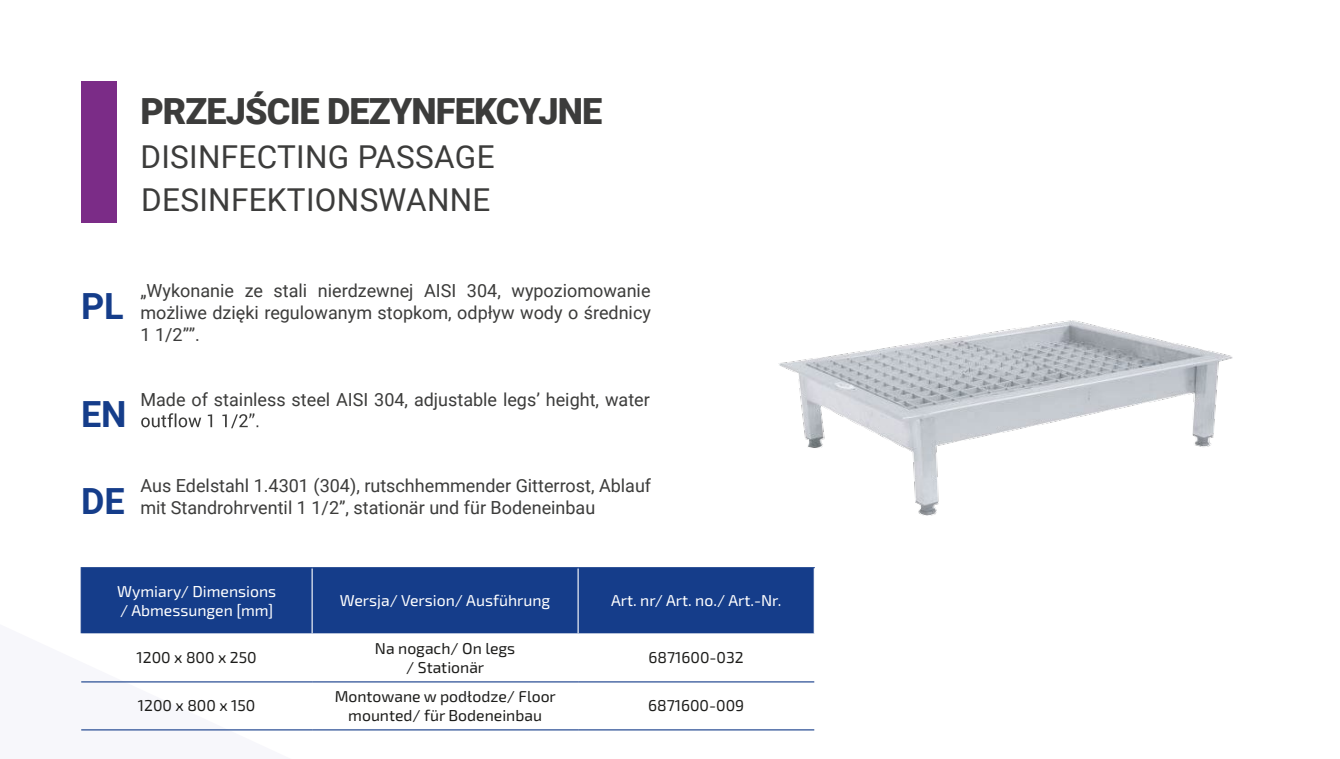
<style>
.page{position:relative;width:1340px;height:759px;background:#fff}
.page>*{position:absolute;margin:0;border:0;box-sizing:border-box;transform-origin:0 0}
.t1{font:900 36px "Roboto";letter-spacing:-.025em;color:#3c3c3b}
.t2{font:700 36px "Roboto";color:#153d8a}
.t3{font:31.5px/43.2px "Roboto";letter-spacing:.01em;color:#3c3c3b}
.t4{font:18px/21.6px "Roboto";color:#3c3c3b;text-align:justify}
.t5{font:15.75px/18.9px "Exo 2";color:#1d1d1b;text-align:center}
.t6{font:15.75px/18.9px "Exo 2";color:#fff}
</style>
<div class="page">
<svg style="left:80px;top:567px;width:735px;height:164px"></svg>
<svg style="left:141px;top:413px;width:117px;height:15px"></svg>
<div style="left:81px;top:81px;width:35px;height:142px;background:#7b2c87"></div>
<div style="left:82px;top:568px;width:731px;height:65px;background:#153d8a"></div>
<hr style="left:311px;top:568px;width:2px;height:65px;background:#fff">
<hr style="left:577px;top:568px;width:1px;height:65px;background:#fff">
<hr style="left:81px;top:680px;width:231px;height:2px;background:#153d8a">
<hr style="left:312px;top:680px;width:266px;height:2px;background:#153d8a">
<hr style="left:578px;top:680px;width:236px;height:2px;background:#153d8a">
<hr style="left:81px;top:728px;width:231px;height:2px;background:#153d8a">
<hr style="left:312px;top:728px;width:266px;height:2px;background:#153d8a">
<hr style="left:578px;top:728px;width:236px;height:2px;background:#153d8a">
<hr style="left:81px;top:568px;width:1px;height:65px;background:#153d8a">
<hr style="left:81px;top:566px;width:231px;height:2px;background:#153d8a">
<hr style="left:312px;top:566px;width:266px;height:2px;background:#153d8a">
<hr style="left:578px;top:566px;width:236px;height:2px;background:#153d8a">
<hr style="left:813px;top:568px;width:1px;height:65px;background:#fff">
<hr style="left:81px;top:633px;width:231px;height:1px;background:#fff">
<hr style="left:312px;top:633px;width:266px;height:1px;background:#fff">
<hr style="left:578px;top:633px;width:236px;height:1px;background:#fff">
<img style="left:778px;top:320px;width:454px;height:195px">
<h1 class="t1" style="left:140px;top:86px;width:463px">PRZEJŚCIE DEZYNFEKCYJNE</h1>
<h2 class="t3" style="left:140px;top:133px;width:356px">DISINFECTING PASSAGE<br>DESINFEKTIONSWANNE</h2>
<h1 class="t2" style="left:81px;top:281px;width:44px">PL</h1>
<p class="t4" style="left:140px;top:279px;width:512px">„Wykonanie ze stali nierdzewnej AISI 304, wypoziomowanie możliwe dzięki regulowanym stopkom, odpływ wody o średnicy 1 1/2””.</p>
<h1 class="t2" style="left:81px;top:389px;width:47px">EN</h1>
<p class="t4" style="left:140px;top:387px;width:511px">Made of stainless steel AISI 304, adjustable legs’ height, water</p>
<h1 class="t2" style="left:81px;top:475px;width:45px">DE</h1>
<p class="t4" style="left:140px;top:474px;width:512px">Aus Edelstahl 1.4301 (304), rutschhemmender Gitterrost, Ablauf mit Standrohrventil 1 1/2”, stationär und für Bodeneinbau</p>
<p class="t6" style="left:117px;top:581px;width:160px">Wymiary/ Dimensions / Abmessungen [mm]</p>
<p class="t6" style="left:340px;top:590px;width:212px">Wersja/ Version/ Ausführung</p>
<p class="t6" style="left:611px;top:590px;width:172px">Art. nr/ Art. no./ Art.-Nr.</p>
<p class="t5" style="left:137px;top:647px;width:122px">1200 x 800 x 250</p>
<p class="t5" style="left:375px;top:638px;width:142px">Na nogach/ On legs / Stationär</p>
<p class="t5" style="left:648px;top:647px;width:97px">6871600-032</p>
<p class="t5" style="left:138px;top:695px;width:119px">1200 x 800 x 150</p>
<p class="t5" style="left:335px;top:685px;width:223px">Montowane w podłodze/ Floor mounted/ für Bodeneinbau</p>
<p class="t5" style="left:648px;top:695px;width:97px">6871600-009</p>
</div>
